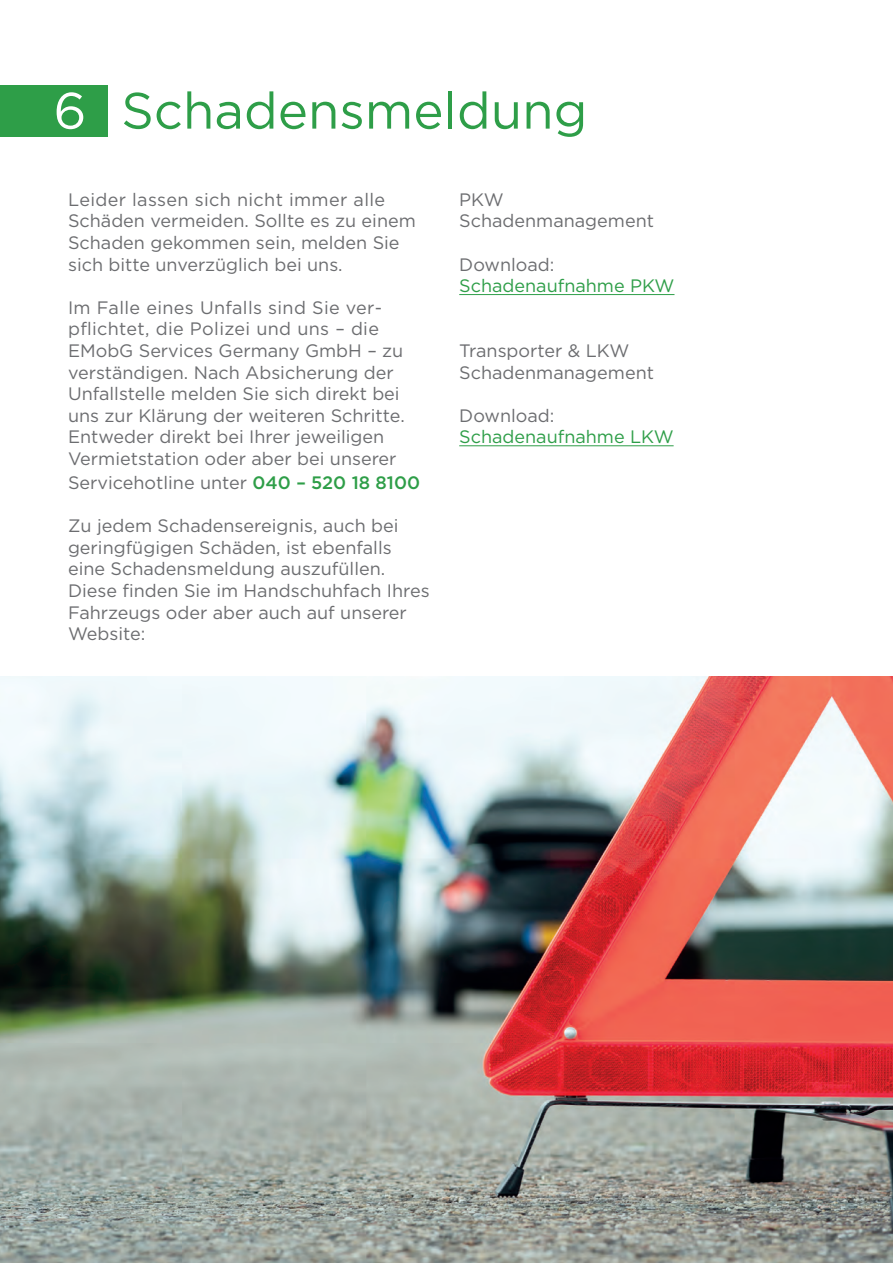
<style>
.page{position:relative;width:893px;height:1263px;background:#fff}
.page>*{position:absolute;margin:0;border:0;box-sizing:border-box;transform-origin:0 0}
.t1{font:51px "Gotham";color:#2e9e48}
.t2{font:18px/21.6px "Gotham";color:#6c6d70}
.t3{font:18px "Gotham";color:#2e9e48}
.s1{color:#fff}
.s2{font-weight:500;color:#2e9e48}
</style>
<div class="page">
<hr style="left:459px;top:294px;width:215px;height:1px;background:#2e9e48">
<hr style="left:459px;top:445px;width:215px;height:1px;background:#2e9e48">
<div style="left:0;top:85px;width:107px;height:51px;background:#2e9e48"></div>
<img style="left:0;top:676px;width:893px;height:587px">
<h1 class="t1" style="left:54px;top:78px;width:535px"><span class="s1">6</span> Schadensmeldung</h1>
<p class="t2" style="left:68px;top:188px;width:349px">Leider lassen sich nicht immer alle Schäden vermeiden. Sollte es zu einem Schaden gekommen sein, melden Sie sich bitte unverzüglich bei uns.</p>
<p class="t2" style="left:68px;top:296px;width:338px">Im Falle eines Unfalls sind Sie ver&shy;pflichtet, die Polizei und uns – die EMobG Services Germany GmbH – zu verständigen. Nach Absicherung der Unfallstelle melden Sie sich direkt bei uns zur Klärung der weiteren Schritte.<br>Entweder direkt bei Ihrer jeweiligen Vermietstation oder aber bei unserer</p>
<p class="t2" style="left:68px;top:471px;width:354px">Servicehotline unter <span class="s2">040 – 520 18 8100</span></p>
<p class="t2" style="left:68px;top:515px;width:363px">Zu jedem Schadensereignis, auch bei geringfügigen Schäden, ist ebenfalls eine Schadensmeldung auszufüllen.<br>Diese finden Sie im Handschuhfach Ihres Fahrzeugs oder aber auch auf unserer Website:</p>
<p class="t2" style="left:459px;top:188px;width:196px">PKW<br>Schadenmanagement</p>
<p class="t2" style="left:459px;top:253px;width:97px">Download:</p>
<p class="t3" style="left:459px;top:274px;width:217px">Schadenaufnahme PKW</p>
<p class="t2" style="left:459px;top:339px;width:196px">Transporter &amp; LKW<br>Schadenmanagement</p>
<p class="t2" style="left:459px;top:404px;width:97px">Download:</p>
<p class="t3" style="left:459px;top:425px;width:216px">Schadenaufnahme LKW</p>
</div>
